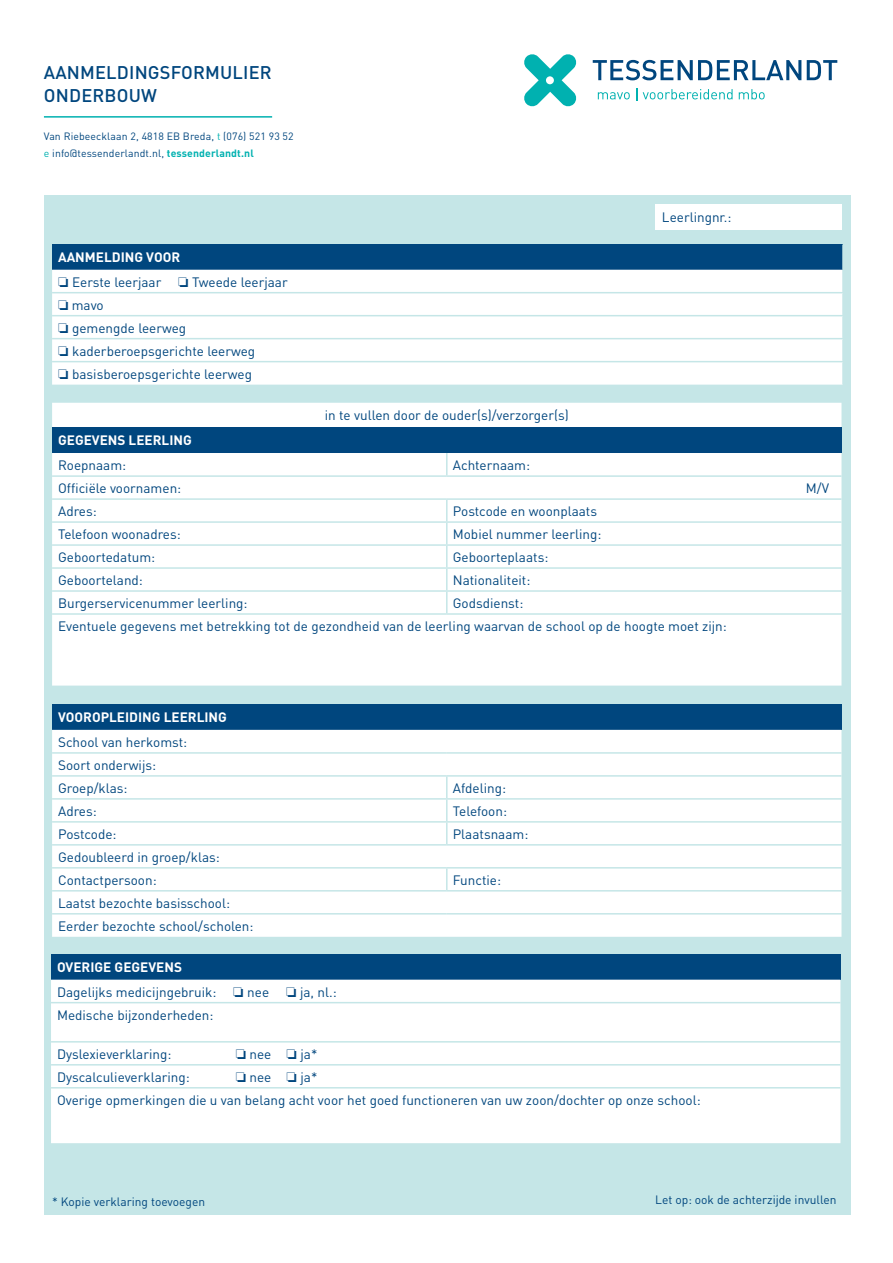
<style>
.page{position:relative;width:893px;height:1263px;background:#fff}
.page>*{position:absolute;margin:0;border:0;box-sizing:border-box;transform-origin:0 0}
.t1{font:500 18.15px/23.4px "DIN";letter-spacing:.01em;color:#00467e}
.t2{font:13.5px/23px "DIN";color:#00467e}
.t3{font:700 13.5px "DIN";color:#fff}
.t4{font:12px "DIN";color:#00467e}
.t5{font:10.5px/16.5px "DIN";letter-spacing:.01em;color:#00467e}
.s1{color:#00b1b0}
.s2{font-weight:700;color:#00b1b0}
.s3{font-weight:700;color:#fff}
</style>
<div class="page">
<div style="left:44px;top:196px;width:806px;height:1019px;background:#c5e6e7"></div>
<div style="left:655px;top:204px;width:187px;height:26px;background:#fff"></div>
<hr style="left:44px;top:116px;width:228px;height:2px;background:#00b1b0">
<svg style="left:524px;top:54px;width:53px;height:52px"></svg>
<svg style="left:593px;top:60px;width:208px;height:20px"></svg>
<svg style="left:807px;top:60px;width:30px;height:20px"></svg>
<svg style="left:598px;top:92px;width:32px;height:7px"></svg>
<svg style="left:636px;top:88px;width:1px;height:12px"></svg>
<svg style="left:643px;top:89px;width:90px;height:10px"></svg>
<svg style="left:739px;top:89px;width:26px;height:10px"></svg>
<div style="left:52px;top:244px;width:791px;height:26px;background:#00467e"></div>
<div style="left:52px;top:270px;width:790px;height:115px;background:#fff"></div>
<hr style="left:52px;top:292px;width:792px;height:1px;background:#c5e6e7">
<hr style="left:52px;top:315px;width:792px;height:1px;background:#c5e6e7">
<hr style="left:52px;top:338px;width:792px;height:1px;background:#c5e6e7">
<hr style="left:52px;top:361px;width:792px;height:1px;background:#c5e6e7">
<hr style="left:842px;top:244px;width:2px;height:26px;background:#c5e6e7">
<div style="left:52px;top:403px;width:789px;height:283px;background:#fff"></div>
<div style="left:52px;top:428px;width:789px;height:25px;background:#00467e"></div>
<div style="left:447px;top:453px;width:394px;height:160px;background:#fff"></div>
<hr style="left:52px;top:475px;width:395px;height:2px;background:#c5e6e7">
<hr style="left:447px;top:475px;width:394px;height:2px;background:#c5e6e7">
<hr style="left:52px;top:498px;width:395px;height:2px;background:#c5e6e7">
<hr style="left:447px;top:498px;width:394px;height:2px;background:#c5e6e7">
<hr style="left:52px;top:521px;width:395px;height:2px;background:#c5e6e7">
<hr style="left:447px;top:521px;width:394px;height:2px;background:#c5e6e7">
<hr style="left:52px;top:544px;width:395px;height:2px;background:#c5e6e7">
<hr style="left:447px;top:544px;width:394px;height:2px;background:#c5e6e7">
<hr style="left:52px;top:567px;width:395px;height:2px;background:#c5e6e7">
<hr style="left:447px;top:567px;width:394px;height:2px;background:#c5e6e7">
<hr style="left:52px;top:590px;width:395px;height:2px;background:#c5e6e7">
<hr style="left:447px;top:590px;width:394px;height:2px;background:#c5e6e7">
<hr style="left:446px;top:453px;width:2px;height:22px;background:#c5e6e7">
<hr style="left:446px;top:500px;width:2px;height:21px;background:#c5e6e7">
<hr style="left:446px;top:523px;width:2px;height:21px;background:#c5e6e7">
<hr style="left:446px;top:546px;width:2px;height:21px;background:#c5e6e7">
<hr style="left:446px;top:569px;width:2px;height:21px;background:#c5e6e7">
<hr style="left:446px;top:592px;width:2px;height:21px;background:#c5e6e7">
<hr style="left:52px;top:613px;width:395px;height:2px;background:#c5e6e7">
<hr style="left:447px;top:613px;width:394px;height:2px;background:#c5e6e7">
<div style="left:52px;top:705px;width:789px;height:25px;background:#00467e"></div>
<div style="left:52px;top:730px;width:789px;height:207px;background:#fff"></div>
<div style="left:447px;top:777px;width:394px;height:113px;background:#fff"></div>
<hr style="left:52px;top:752px;width:395px;height:2px;background:#c5e6e7">
<hr style="left:447px;top:752px;width:394px;height:2px;background:#c5e6e7">
<hr style="left:52px;top:775px;width:395px;height:2px;background:#c5e6e7">
<hr style="left:447px;top:775px;width:394px;height:2px;background:#c5e6e7">
<hr style="left:446px;top:777px;width:2px;height:21px;background:#c5e6e7">
<hr style="left:52px;top:798px;width:395px;height:2px;background:#c5e6e7">
<hr style="left:447px;top:798px;width:394px;height:2px;background:#c5e6e7">
<hr style="left:446px;top:800px;width:2px;height:21px;background:#c5e6e7">
<hr style="left:52px;top:821px;width:395px;height:2px;background:#c5e6e7">
<hr style="left:447px;top:821px;width:394px;height:2px;background:#c5e6e7">
<hr style="left:446px;top:823px;width:2px;height:21px;background:#c5e6e7">
<hr style="left:52px;top:844px;width:395px;height:2px;background:#c5e6e7">
<hr style="left:447px;top:844px;width:394px;height:2px;background:#c5e6e7">
<hr style="left:52px;top:867px;width:395px;height:1px;background:#c5e6e7">
<hr style="left:447px;top:867px;width:394px;height:1px;background:#c5e6e7">
<hr style="left:446px;top:868px;width:2px;height:22px;background:#c5e6e7">
<hr style="left:52px;top:890px;width:395px;height:1px;background:#c5e6e7">
<hr style="left:447px;top:890px;width:394px;height:1px;background:#c5e6e7">
<hr style="left:52px;top:913px;width:395px;height:1px;background:#c5e6e7">
<hr style="left:447px;top:913px;width:394px;height:1px;background:#c5e6e7">
<div style="left:51px;top:954px;width:789px;height:26px;background:#00467e"></div>
<div style="left:51px;top:980px;width:789px;height:163px;background:#fff"></div>
<hr style="left:51px;top:1002px;width:789px;height:1px;background:#c5e6e7">
<hr style="left:51px;top:1041px;width:789px;height:1px;background:#c5e6e7">
<hr style="left:51px;top:1064px;width:789px;height:1px;background:#c5e6e7">
<hr style="left:51px;top:1087px;width:789px;height:1px;background:#c5e6e7">
<h1 class="t1" style="left:44px;top:60px;width:229px">AANMELDINGSFORMULIER<br>ONDERBOUW</h1>
<p class="t5" style="left:44px;top:128px;width:251px">Van Riebeecklaan 2, 4818 EB Breda, <span class="s1">t</span> (076) 521 93 52 <span class="s1">e</span> info@tessenderlandt.nl, <span class="s2">tessenderlandt.nl</span></p>
<p class="t3" style="left:58px;top:248px;width:124px">AANMELDING VOOR</p>
<p class="t2" style="left:58px;top:270px;width:231px">□ Eerste leerjaar □ Tweede leerjaar</p>
<p class="t2" style="left:58px;top:293px;width:47px">□ mavo</p>
<p class="t2" style="left:58px;top:316px;width:130px">□ gemengde leerweg</p>
<p class="t2" style="left:58px;top:339px;width:199px">□ kaderberoepsgerichte leerweg</p>
<p class="t2" style="left:58px;top:362px;width:195px">□ basisberoepsgerichte leerweg</p>
<p class="t2" style="left:325px;top:403px;width:245px">in te vullen door de ouder(s)/verzorger(s)</p>
<p class="t2" style="left:662px;top:206px;width:71px">Leerlingnr.:</p>
<p class="t3" style="left:58px;top:431px;width:135px">GEGEVENS LEERLING</p>
<p class="t2" style="left:58px;top:453px;width:70px">Roepnaam:</p>
<p class="t2" style="left:453px;top:453px;width:79px">Achternaam:</p>
<p class="t2" style="left:58px;top:476px;width:125px">Officiële voornamen:</p>
<p class="t2" style="left:806px;top:476px;width:25px">M/V</p>
<p class="t2" style="left:58px;top:499px;width:40px">Adres:</p>
<p class="t2" style="left:453px;top:499px;width:146px">Postcode en woonplaats</p>
<p class="t2" style="left:58px;top:522px;width:124px">Telefoon woonadres:</p>
<p class="t2" style="left:453px;top:522px;width:150px">Mobiel nummer leerling:</p>
<p class="t2" style="left:58px;top:545px;width:99px">Geboortedatum:</p>
<p class="t2" style="left:453px;top:545px;width:97px">Geboorteplaats:</p>
<p class="t2" style="left:58px;top:568px;width:86px">Geboorteland:</p>
<p class="t2" style="left:453px;top:568px;width:79px">Nationaliteit:</p>
<p class="t2" style="left:58px;top:591px;width:191px">Burgerservicenummer leerling:</p>
<p class="t2" style="left:58px;top:591px;width:670px;text-indent:395px">Godsdienst:<br>Eventuele gegevens met betrekking tot de gezondheid van de leerling waarvan de school op de hoogte moet zijn:</p>
<p class="t3" style="left:58px;top:708px;width:170px">VOOROPLEIDING LEERLING</p>
<p class="t2" style="left:58px;top:730px;width:131px">School van herkomst:<br>Soort onderwijs:<br>Groep/klas:</p>
<p class="t2" style="left:453px;top:776px;width:55px">Afdeling:</p>
<p class="t2" style="left:58px;top:799px;width:40px">Adres:</p>
<p class="t2" style="left:453px;top:799px;width:56px">Telefoon:</p>
<p class="t2" style="left:58px;top:822px;width:60px">Postcode:</p>
<p class="t2" style="left:453px;top:822px;width:77px">Plaatsnaam:</p>
<p class="t2" style="left:58px;top:845px;width:163px">Gedoubleerd in groep/klas:<br>Contactpersoon:</p>
<p class="t2" style="left:453px;top:868px;width:50px">Functie:</p>
<p class="t2" style="left:58px;top:891px;width:197px">Laatst bezochte basisschool:<br>Eerder bezochte school/scholen:</p>
<p class="t2" style="left:57px;top:954px;width:281px;line-height:24.9px"><span class="s3">OVERIGE GEGEVENS<br></span>Dagelijks medicijngebruik: □ nee □ ja, nl.:</p>
<p class="t2" style="left:57px;top:1003px;width:158px">Medische bijzonderheden:</p>
<p class="t2" style="left:57px;top:1042px;width:116px">Dyslexieverklaring:</p>
<p class="t2" style="left:236px;top:1042px;width:83px">□ nee □ ja*</p>
<p class="t2" style="left:57px;top:1065px;width:134px">Dyscalculieverklaring:</p>
<p class="t2" style="left:57px;top:1065px;width:645px;text-indent:179px">□ nee □ ja*<br>Overige opmerkingen die u van belang acht voor het goed functioneren van uw zoon/dochter op onze school:</p>
<p class="t4" style="left:52px;top:1194px;width:155px">* Kopie verklaring toevoegen</p>
<p class="t4" style="left:655px;top:1192px;width:183px">Let op: ook de achterzijde invullen</p>
</div>
